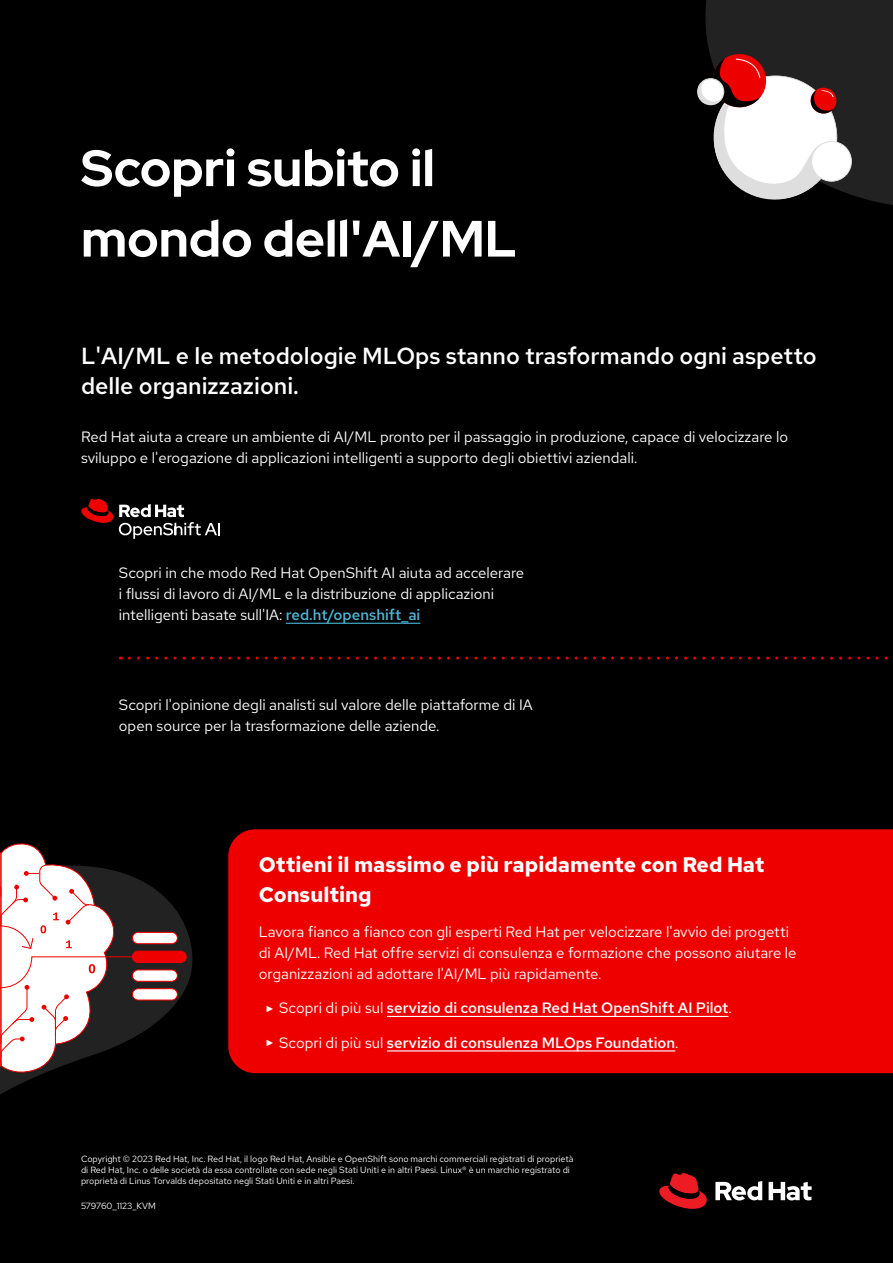
<style>
.page{position:relative;width:893px;height:1263px;background:#000}
.page>*{position:absolute;margin:0;border:0;box-sizing:border-box;transform-origin:0 0}
.t1{font:700 51px/70.5px "Red Hat Display";color:#fff}
.t2{font:500 23.25px/30px "Red Hat Text";color:#fff}
.t3{font:700 21px/30px "Red Hat Text";color:#fff}
.t4{font:15px/21px "Red Hat Text";color:#fff}
.t5{font:500 15px "Red Hat Text";color:#fff}
.t6{font:9px/11.2px "Red Hat Text";color:#fff}
.s1{font-weight:500;color:#4cb6d6}
.s2{font-family:"Arial";font-weight:400;font-size:9px}
.s3{font-weight:400}
</style>
<div class="page">
<svg style="left:659px;top:1173px;width:48px;height:36px"></svg>
<svg style="left:715px;top:1181px;width:97px;height:19px"></svg>
<div style="left:228px;top:829px;width:665px;height:244px;background:#e00"></div>
<hr style="left:387px;top:1016px;width:341px;height:1px;background:#fff">
<hr style="left:387px;top:1050px;width:288px;height:1px;background:#fff">
<svg style="left:0;top:879px;width:193px;height:215px"></svg>
<div style="left:132px;top:951px;width:54px;height:11px;background:#e00;border-radius:6px"></div>
<div style="left:132px;top:951px;width:55px;height:12px;border:1px solid #e00;border-radius:6px"></div>
<div style="left:132px;top:932px;width:45px;height:12px;background:#fff;border-radius:6px"></div>
<div style="left:132px;top:932px;width:46px;height:12px;border:1px solid #e00;border-radius:6px"></div>
<div style="left:132px;top:970px;width:45px;height:11px;background:#fff;border-radius:6px"></div>
<div style="left:132px;top:969px;width:46px;height:13px;border:1px solid #e00;border-radius:6px"></div>
<div style="left:132px;top:989px;width:45px;height:11px;background:#fff;border-radius:6px"></div>
<div style="left:132px;top:988px;width:46px;height:12px;border:1px solid #e00;border-radius:6px"></div>
<svg style="left:0;top:843px;width:137px;height:229px;background:#a59999"></svg>
<svg style="left:697px;top:0;width:196px;height:205px;background:#685c5c"></svg>
<hr style="left:286px;top:623px;width:134px;height:1px;background:#4cb6d6">
<svg style="left:81px;top:499px;width:32px;height:24px"></svg>
<svg style="left:119px;top:504px;width:101px;height:35px"></svg>
<svg style="left:129px;top:657px;width:759px;height:3px"></svg>
<h1 class="t1" style="left:81px;top:132px;width:437px">Scopri subito il mondo dell'AI/ML</h1>
<h2 class="t2" style="left:81px;top:340px;width:737px">L'AI/ML e le metodologie MLOps stanno trasformando ogni aspetto delle organizzazioni.</h2>
<p class="t4" style="left:81px;top:426px;width:709px">Red Hat aiuta a creare un ambiente di AI/ML pronto per il passaggio in produzione, capace di velocizzare lo sviluppo e l'erogazione di applicazioni intelligenti a supporto degli obiettivi aziendali.</p>
<p class="t4" style="left:119px;top:562px;width:407px">Scopri in che modo Red Hat OpenShift AI aiuta ad accelerare i flussi di lavoro di AI/ML e la distribuzione di applicazioni intelligenti basate sull'IA: <span class="s1">red.ht/openshift_ai</span></p>
<p class="t4" style="left:119px;top:694px;width:415px">Scopri l'opinione degli analisti sul valore delle piattaforme di IA open source per la trasformazione delle aziende.</p>
<h3 class="t3" style="left:259px;top:850px;width:507px">Ottieni il massimo e più rapidamente con Red Hat<br>Consulting</h3>
<p class="t4" style="left:259px;top:921px;width:539px">Lavora fianco a fianco con gli esperti Red Hat per velocizzare l'avvio dei progetti di AI/ML. Red Hat offre servizi di consulenza e formazione che possono aiutare le organizzazioni ad adottare l'AI/ML più rapidamente.</p>
<p class="t5" style="left:266px;top:998px;width:468px"><span class="s2">►</span> <span class="s3">Scopri di più sul</span> servizio di consulenza Red Hat OpenShift AI Pilot<span class="s3">.</span></p>
<p class="t5" style="left:266px;top:1033px;width:414px"><span class="s2">►</span> <span class="s3">Scopri di più sul</span> servizio di consulenza MLOps Foundation<span class="s3">.</span></p>
<p class="t6" style="left:81px;top:1153px;width:494px">Copyright © 2023 Red Hat, Inc. Red Hat, il logo Red Hat, Ansible e OpenShift sono marchi commerciali registrati di proprietà di Red Hat, Inc. o delle società da essa controllate con sede negli Stati Uniti e in altri Paesi. Linux® è un marchio registrato di proprietà di Linus Torvalds depositato negli Stati Uniti e in altri Paesi.</p>
<p class="t6" style="left:81px;top:1200px;width:76px">579760_1123_KVM</p>
</div>
